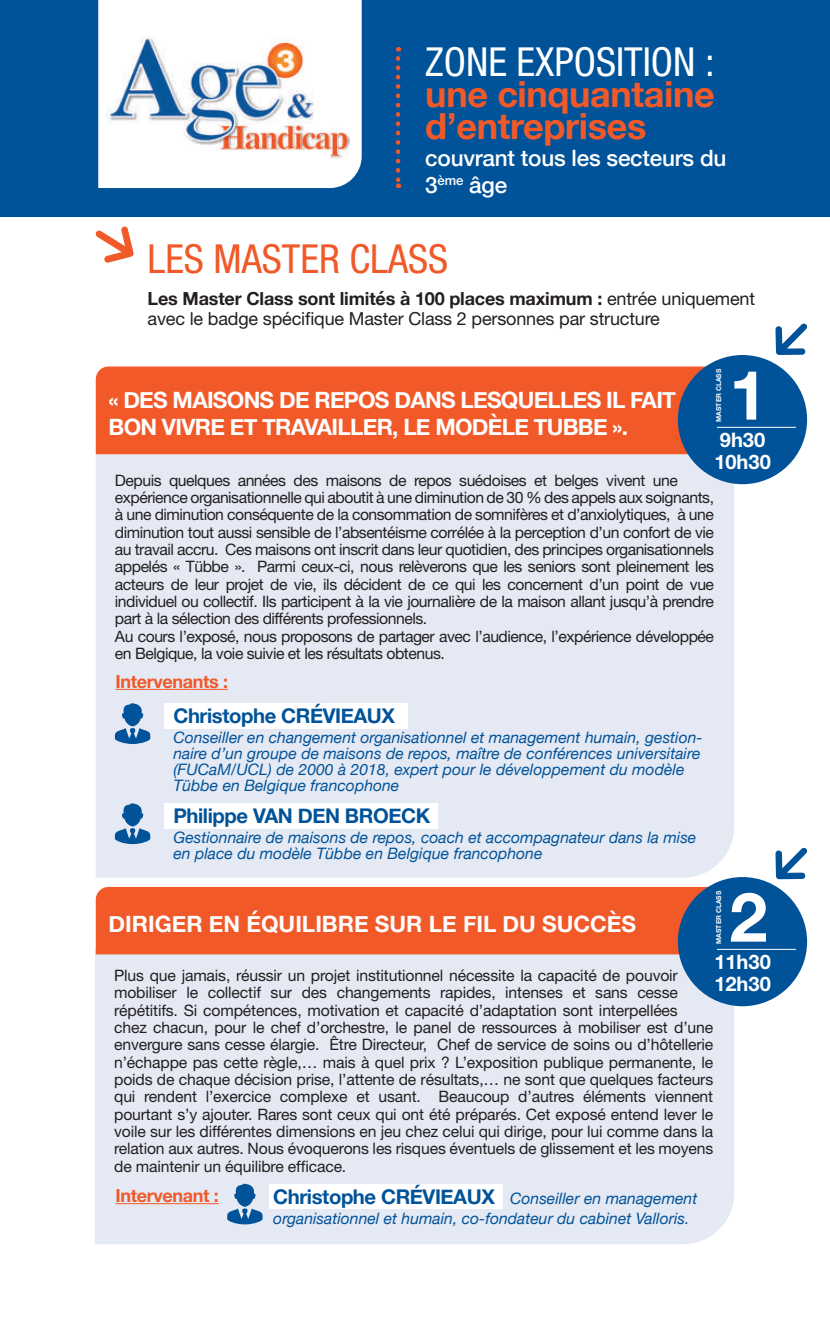
<style>
.page{position:relative;width:830px;height:1340px;background:#fff}
.page>*{position:absolute;margin:0;border:0;box-sizing:border-box;transform-origin:0 0}
.t1{font:700 68.4px "Helvetica Neue LT Std";color:#fff}
.t2{font:condensed 40.05px "Helvetica Neue LT Std";color:#fff}
.t3{font:condensed 40.05px "Helvetica Neue LT Std";color:#f15929}
.t4{font:700 36px/31.5px "Helvetica Neue";letter-spacing:-.01em;color:#f15929}
.t5{font:700 22.5px/27px "Helvetica Neue";letter-spacing:-.03em;color:#fff}
.t6{font:700 22.5px "Helvetica Neue";color:#fff}
.t7{font:500 22.5px/27px "Helvetica Neue";letter-spacing:-.01em;color:#fff}
.t8{font:700 20.25px "Helvetica Neue";letter-spacing:-.02em;color:#015399}
.t9{font:700 20.03px/21.8px "Helvetica Neue LT Std";color:#fff}
.t10{font:18px/20px "Helvetica Neue";letter-spacing:-.01em;color:#231f20}
.t11{font:700 18px "Helvetica Neue";letter-spacing:-.02em;color:#f15929}
.t12{font:15.75px/17.3px "Helvetica Neue";letter-spacing:-.01em;color:#231f20}
.t13{font:15.75px/17.3px "Helvetica Neue";letter-spacing:-.03em;color:#231f20}
.t14{font:italic 15.75px/15.8px "Helvetica Neue";color:#015399}
.t15{font:700 6.75px "Helvetica Neue LT Std";color:#fff}
.s1{font-weight:700}
.s2{font-weight:700;font-style:normal;font-size:20.25px}
</style>
<div class="page">
<svg style="left:775px;top:323px;width:32px;height:32px"></svg>
<div style="left:0;top:0;width:829px;height:216px;background:#015399"></div>
<div style="left:98px;top:0;width:263px;height:188px;background:#fff"></div>
<img style="left:106px;top:20px;width:243px;height:149px">
<svg style="left:395px;top:58px;width:5px;height:130px"></svg>
<svg style="left:95px;top:226px;width:38px;height:37px"></svg>
<div style="left:96px;top:454px;width:637px;height:423px;background:#e5e9f4"></div>
<div style="left:96px;top:366px;width:609px;height:88px;background:#f15929"></div>
<hr style="left:115px;top:689px;width:113px;height:1px;background:#f15929">
<svg style="left:115px;top:703px;width:35px;height:41px"></svg>
<svg style="left:115px;top:803px;width:35px;height:41px"></svg>
<div style="left:164px;top:703px;width:244px;height:25px;background:#fff"></div>
<div style="left:164px;top:803px;width:273px;height:25px;background:#fff"></div>
<div style="left:677px;top:355px;width:129px;height:129px;background:#015399;border-radius:50%"></div>
<hr style="left:716px;top:427px;width:79px;height:1px;background:#fff">
<div style="left:95px;top:949px;width:638px;height:295px;background:#e5e9f4"></div>
<div style="left:96px;top:887px;width:610px;height:67px;background:#f15929"></div>
<div style="left:269px;top:1184px;width:233px;height:24px;background:#fff"></div>
<svg style="left:227px;top:1183px;width:35px;height:41px"></svg>
<hr style="left:115px;top:1203px;width:104px;height:1px;background:#f15929">
<svg style="left:775px;top:847px;width:32px;height:32px"></svg>
<div style="left:677px;top:877px;width:129px;height:129px;background:#015399;border-radius:50%"></div>
<hr style="left:716px;top:948px;width:79px;height:1px;background:#fff">
<h2 class="t2" style="left:425px;top:38px;width:291px">ZONE EXPOSITION :</h2>
<h3 class="t4" style="left:425px;top:79px;width:291px">une cinquantaine d’entreprises</h3>
<h3 class="t7" style="left:425px;top:142px;width:302px">couvrant tous les secteurs du<br>3<sup>ème</sup> âge</h3>
<h2 class="t3" style="left:147px;top:236px;width:302px">LES MASTER CLASS</h2>
<p class="t10" style="left:147px;top:288px;width:608px"><span class="s1">Les Master Class sont limités à 100 places maximum :</span> entrée uniquement avec le badge spécifique Master Class 2 personnes par structure</p>
<h3 class="t5" style="left:108px;top:387px;width:568px">« DES MAISONS DE REPOS DANS LESQUELLES IL FAIT<br>BON VIVRE ET TRAVAILLER, LE MODÈLE TUBBE ».</h3>
<p class="t15" style="left:714px;top:422px;width:54px;rotate:-90deg">MASTER CLASS</p>
<h1 class="t1" style="left:729px;top:353px;width:40px">1</h1>
<p class="t9" style="left:714px;top:428px;width:58px">9h30<br>10h30</p>
<p class="t13" style="left:115px;top:471px;width:600px">Depuis quelques années des maisons de repos suédoises et belges vivent une expérience organisationnelle qui aboutit à une diminution de 30 % des appels aux soignants, à une diminution conséquente de la consommation de somnifères et d’anxiolytiques, à une diminution tout aussi sensible de l’absentéisme corrélée à la perception d’un confort de vie au travail accru. Ces maisons ont inscrit dans leur quotidien, des principes organisationnels appelés « Tübbe ». Parmi ceux-ci, nous relèverons que les seniors sont pleinement les acteurs de leur projet de vie, ils décident de ce qui les concernent d’un point de vue individuel ou collectif. Ils participent à la vie journalière de la maison allant jusqu’à prendre part à la sélection des différents professionnels.<br>Au cours l’exposé, nous proposons de partager avec l’audience, l’expérience développée en Belgique, la voie suivie et les résultats obtenus.</p>
<p class="t11" style="left:115px;top:667px;width:114px">Intervenants :</p>
<p class="t8" style="left:173px;top:700px;width:223px">Christophe CRÉVIEAUX</p>
<p class="t14" style="left:173px;top:730px;width:530px">Conseiller en changement organisationnel et management humain, gestion&shy;naire d’un groupe de maisons de repos, maître de conférences universitaire (FUCaM/UCL) de 2000 à 2018, expert pour le développement du modèle Tübbe en Belgique francophone</p>
<p class="t8" style="left:173px;top:800px;width:258px">Philippe VAN DEN BROECK</p>
<p class="t14" style="left:173px;top:830px;width:524px">Gestionnaire de maisons de repos, coach et accompagnateur dans la mise en place du modèle Tübbe en Belgique francophone</p>
<p class="t15" style="left:714px;top:943px;width:54px;rotate:-90deg">MASTER CLASS</p>
<h1 class="t1" style="left:729px;top:875px;width:40px">2</h1>
<p class="t9" style="left:714px;top:950px;width:58px">11h30<br>12h30</p>
<h3 class="t6" style="left:108px;top:906px;width:529px">DIRIGER EN ÉQUILIBRE SUR LE FIL DU SUCCÈS</h3>
<p class="t12" style="left:114px;top:966px;width:600px">Plus que jamais, réussir un projet institutionnel nécessite la capacité de pouvoir mobiliser le collectif sur des changements rapides, intenses et sans cesse répétitifs. Si compétences, motivation et capacité d’adaptation sont interpellées chez chacun, pour le chef d’orchestre, le panel de ressources à mobiliser est d’une envergure sans cesse élargie. Être Directeur, Chef de service de soins ou d’hôtellerie n’échappe pas cette règle,… mais à quel prix ? L’exposition publique permanente, le poids de chaque décision prise, l’attente de résultats,… ne sont que quelques facteurs qui rendent l’exercice complexe et usant. Beaucoup d’autres éléments viennent pourtant s’y ajouter. Rares sont ceux qui ont été préparés. Cet exposé entend lever le voile sur les différentes dimensions en jeu chez celui qui dirige, pour lui comme dans la relation aux autres. Nous évoquerons les risques éventuels de glissement et les moyens de maintenir un équilibre efficace.</p>
<p class="t11" style="left:115px;top:1181px;width:105px">Intervenant :</p>
<p class="t14" style="left:273px;top:1189px;width:425px;line-height:20.2px"><span class="s2">Christophe CRÉVIEAUX</span> Conseiller en management organisationnel et humain, co-fondateur du cabinet Valloris.</p>
</div>
